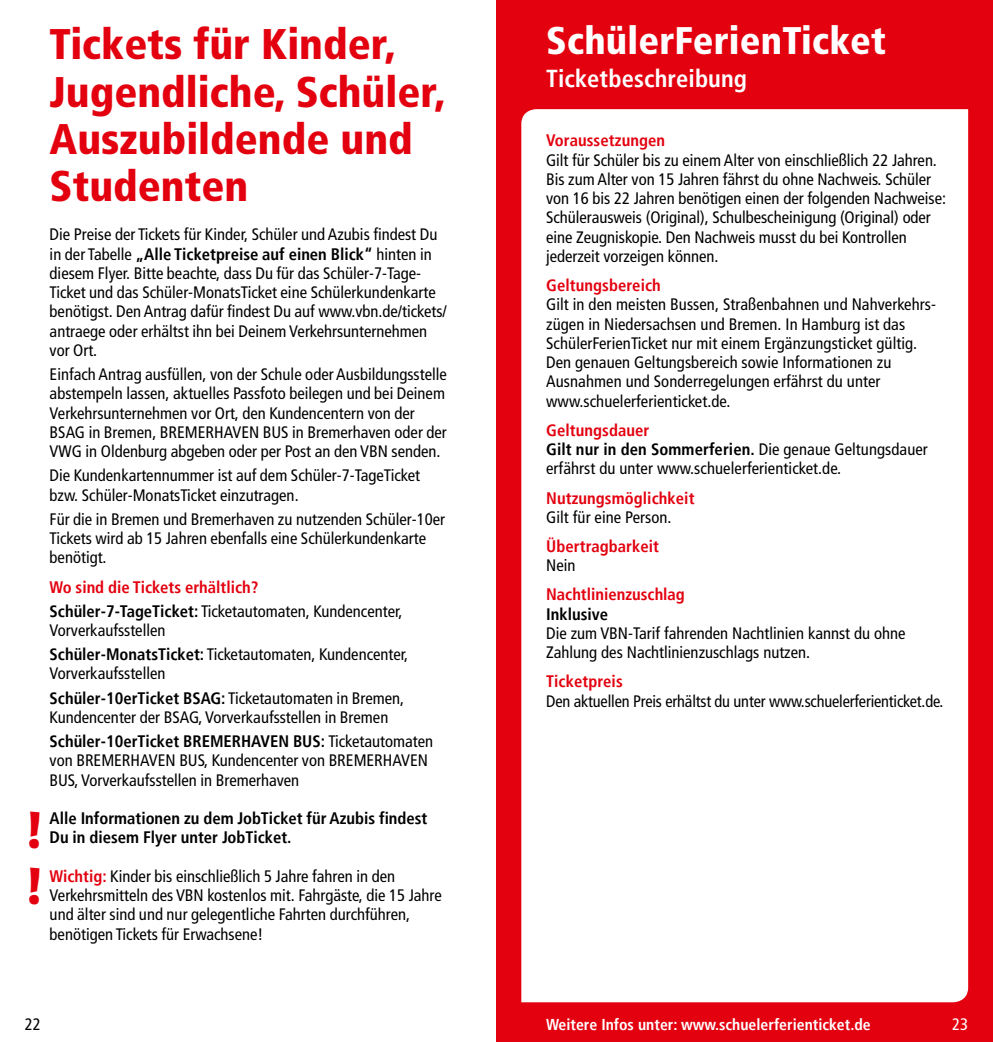
<style>
.page{position:relative;width:993px;height:1042px;background:#fff}
.page>*{position:absolute;margin:0;border:0;box-sizing:border-box;transform-origin:0 0}
.t1{font:47.25px/55.8px "Ad Lib BT";color:#e3000f}
.t2{font:900 condensed 42.88px/47.2px "Frutiger LTCE";color:#e3000f}
.t3{font:900 condensed 38.5px "Frutiger LTCE";letter-spacing:.005em;color:#fff}
.t4{font:700 condensed 24.5px "Frutiger";letter-spacing:.005em;color:#fff}
.t5{font:condensed 16.62px/19.2px "Frutiger";color:#000}
.t6{font:700 condensed 16.62px "Frutiger";letter-spacing:.005em;color:#e3000f}
.t7{font:700 condensed 16.62px/19.2px "Frutiger";color:#000}
.t8{font:condensed 16.62px "Frutiger";color:#fff}
.t9{font:700 condensed 15.75px "Frutiger";color:#fff}
.s1{font-weight:700}
.s2{font-weight:700;color:#e3000f}
</style>
<div class="page">
<div style="left:496px;top:0;width:496px;height:1042px;background:#e3000f"></div>
<div style="left:521px;top:109px;width:446px;height:893px;background:#fff"></div>
<h1 class="t1" style="left:27px;top:801px;width:16px">! !</h1>
<h2 class="t2" style="left:50px;top:21px;width:397px">Tickets für Kinder,<br>Jugendliche, Schüler,<br>Auszubildende und<br>Studenten</h2>
<p class="t5" style="left:50px;top:225px;width:398px">Die Preise der Tickets für Kinder, Schüler und Azubis findest Du in der Tabelle <span class="s1">„Alle Ticketpreise auf einen Blick“</span> hinten in diesem Flyer. Bitte beachte, dass Du für das Schüler-7-Tage-Ticket und das Schüler-MonatsTicket eine Schülerkundenkarte benötigst. Den Antrag dafür findest Du auf www.vbn.de/tickets/ antraege oder erhältst ihn bei Deinem Verkehrsunternehmen vor Ort.</p>
<p class="t5" style="left:50px;top:365px;width:398px">Einfach Antrag ausfüllen, von der Schule oder Ausbildungsstelle abstempeln lassen, aktuelles Passfoto beilegen und bei Deinem Verkehrsunternehmen vor Ort, den Kundencentern von der BSAG in Bremen, BREMERHAVEN BUS in Bremerhaven oder der VWG in Oldenburg abgeben oder per Post an den VBN senden.</p>
<p class="t5" style="left:50px;top:466px;width:372px">Die Kundenkartennummer ist auf dem Schüler-7-TageTicket bzw. Schüler-MonatsTicket einzutragen.</p>
<p class="t5" style="left:50px;top:509px;width:397px">Für die in Bremen und Bremerhaven zu nutzenden Schüler-10er<br>Tickets wird ab 15 Jahren ebenfalls eine Schülerkundenkarte benötigt.</p>
<p class="t5" style="left:50px;top:575px;width:354px;line-height:24.2px"><span class="s2">Wo sind die Tickets erhältlich?<br></span><span class="s1">Schüler-7-TageTicket:</span> Ticketautomaten, Kundencenter,</p>
<p class="t5" style="left:50px;top:618px;width:360px;line-height:24.2px">Vorverkaufsstellen<br><span class="s1">Schüler-MonatsTicket:</span> Ticketautomaten, Kundencenter,</p>
<p class="t5" style="left:50px;top:662px;width:356px;line-height:24.2px">Vorverkaufsstellen<br><span class="s1">Schüler-10erTicket BSAG:</span> Ticketautomaten in Bremen,</p>
<p class="t5" style="left:50px;top:705px;width:385px;line-height:24.2px">Kundencenter der BSAG, Vorverkaufsstellen in Bremen<br><span class="s1">Schüler-10erTicket BREMERHAVEN BUS:</span> Ticketautomaten</p>
<p class="t5" style="left:50px;top:751px;width:380px">von BREMERHAVEN BUS, Kundencenter von BREMERHAVEN<br>BUS, Vorverkaufsstellen in Bremerhaven</p>
<p class="t7" style="left:50px;top:809px;width:379px">Alle Informationen zu dem JobTicket für Azubis findest<br>Du in diesem Flyer unter JobTicket.</p>
<p class="t5" style="left:50px;top:866px;width:393px"><span class="s2">Wichtig:</span> Kinder bis einschließlich 5 Jahre fahren in den Verkehrsmitteln des VBN kostenlos mit. Fahrgäste, die 15 Jahre und älter sind und nur gelegentliche Fahrten durchführen, benötigen Tickets für Erwachsene!</p>
<h3 class="t3" style="left:546px;top:17px;width:341px">SchülerFerienTicket</h3>
<h3 class="t4" style="left:546px;top:64px;width:202px">Ticketbeschreibung</h3>
<p class="t6" style="left:546px;top:131px;width:120px">Voraussetzungen</p>
<p class="t5" style="left:546px;top:150px;width:401px">Gilt für Schüler bis zu einem Alter von einschließlich 22 Jahren.<br>Bis zum Alter von 15 Jahren fährst du ohne Nachweis. Schüler von 16 bis 22 Jahren benötigen einen der folgenden Nachweise:<br>Schülerausweis (Original), Schulbescheinigung (Original) oder eine Zeugniskopie. Den Nachweis musst du bei Kontrollen jederzeit vorzeigen können.</p>
<p class="t6" style="left:546px;top:275px;width:116px">Geltungsbereich</p>
<p class="t5" style="left:546px;top:295px;width:391px">Gilt in den meisten Bussen, Straßenbahnen und Nahverkehrs&shy;zügen in Niedersachsen und Bremen. In Hamburg ist das SchülerFerienTicket nur mit einem Ergänzungsticket gültig.<br>Den genauen Geltungsbereich sowie Informationen zu Ausnahmen und Sonderregelungen erfährst du unter www.schuelerferienticket.de.</p>
<p class="t5" style="left:546px;top:421px;width:383px"><span class="s2">Geltungsdauer<br></span><span class="s1">Gilt nur in den Sommerferien.</span> Die genaue Geltungsdauer erfährst du unter www.schuelerferienticket.de.</p>
<p class="t6" style="left:546px;top:488px;width:150px">Nutzungsmöglichkeit</p>
<p class="t5" style="left:546px;top:507px;width:127px">Gilt für eine Person.</p>
<p class="t6" style="left:546px;top:536px;width:114px">Übertragbarkeit</p>
<p class="t5" style="left:546px;top:556px;width:31px">Nein</p>
<p class="t6" style="left:546px;top:585px;width:140px">Nachtlinienzuschlag</p>
<p class="t7" style="left:546px;top:604px;width:63px">Inklusive</p>
<p class="t5" style="left:546px;top:624px;width:361px">Die zum VBN-Tarif fahrenden Nachtlinien kannst du ohne<br>Zahlung des Nachtlinienzuschlags nutzen.</p>
<p class="t6" style="left:546px;top:672px;width:78px">Ticketpreis</p>
<p class="t5" style="left:546px;top:691px;width:398px">Den aktuellen Preis erhältst du unter www.schuelerferienticket.de.</p>
<p class="t9" style="left:546px;top:1015px;width:326px">Weitere Infos unter: www.schuelerferienticket.de</p>
<p class="t5" style="left:25px;top:1014px;width:17px">22</p>
<p class="t8" style="left:951px;top:1014px;width:17px">23</p>
</div>
